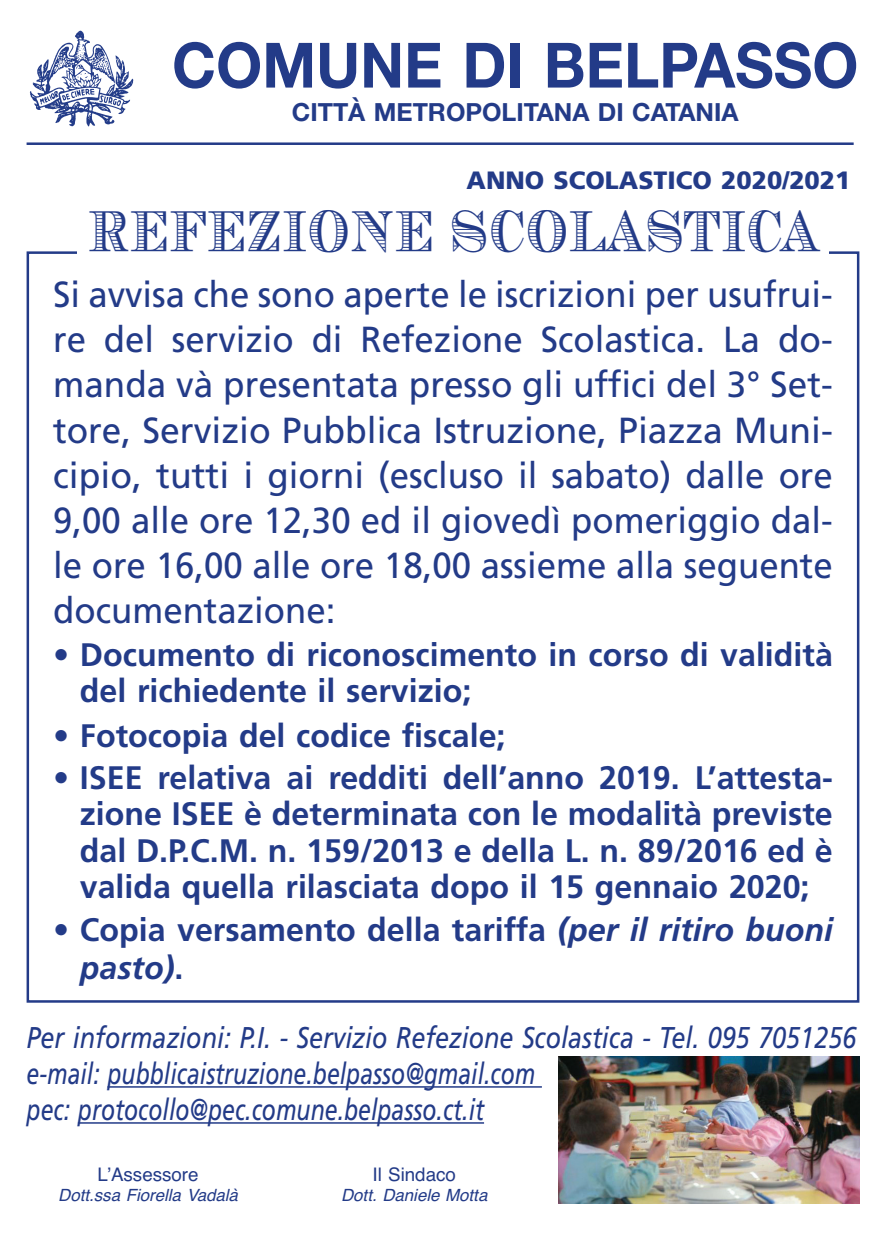
<style>
.page{position:relative;width:886px;height:1241px;background:#fff}
.page>*{position:absolute;margin:0;border:0;box-sizing:border-box;transform-origin:0 0}
.t1{font:700 62.5px "Helvetica Neue";color:#233b88;scale:.95 1}
.t2{font:55px "Chevalier Str DCD";letter-spacing:.04em;color:#233b88;scale:.7 1}
.t3{font:36.25px/45.1px "Frutiger";color:#233b88;text-align:justify;scale:.96 1}
.t4{font:700 32.5px/36.4px "Frutiger";color:#233b88}
.t5{font:italic 30px/36px "Frutiger";color:#233b88;scale:.84 1}
.t6{font:700 25px "Helvetica Neue";color:#233b88}
.t7{font:900 25px "Frutiger";color:#233b88}
.t8{font:18.75px "Helvetica";color:#233b88}
.t9{font:italic 16.88px "Helvetica";color:#233b88}
.s1{font-style:italic}
</style>
<div class="page">
<img style="left:29px;top:30px;width:105px;height:96px">
<hr style="left:107px;top:1085px;width:435px;height:2px;background:#233b88">
<hr style="left:78px;top:1121px;width:406px;height:2px;background:#233b88">
<hr style="left:27px;top:142px;width:827px;height:3px;background:#233b88">
<img style="left:559px;top:1056px;width:300px;height:147px">
<h1 class="t1" style="left:172px;top:29px;width:724px">COMUNE DI BELPASSO</h1>
<p class="t6" style="left:292px;top:98px;width:448px">CITTÀ METROPOLITANA DI CATANIA</p>
<p class="t7" style="left:466px;top:170px;width:385px">ANNO SCOLASTICO 2020/2021</p>
<h2 class="t2" style="left:88px;top:197px;width:1043px">REFEZIONE SCOLASTICA</h2>
<p class="t3" style="left:53px;top:275px;width:814px">Si avvisa che sono aperte le iscrizioni per usufrui&shy;re del servizio di Refezione Scolastica. La do&shy;manda và presentata presso gli uffici del 3° Set&shy;tore, Servizio Pubblica Istruzione, Piazza Muni&shy;cipio, tutti i giorni (escluso il sabato) dalle ore 9,00 alle ore 12,30 ed il giovedì pomeriggio dal&shy;le ore 16,00 alle ore 18,00 assieme alla seguente documentazione:</p>
<p class="t4" style="left:80px;top:639px;width:755px;text-indent:-27px">• Documento di riconoscimento in corso di validità del richiedente il servizio;</p>
<p class="t4" style="left:53px;top:720px;width:454px">• Fotocopia del codice fiscale;</p>
<p class="t4" style="left:80px;top:762px;width:755px;text-align:justify;text-indent:-27px">• ISEE relativa ai redditi dell’anno 2019. L’attesta&shy;zione ISEE è determinata con le modalità previste dal D.P.C.M. n. 159/2013 e della L. n. 89/2016 ed è valida quella rilasciata dopo il 15 gennaio 2020;</p>
<p class="t4" style="left:80px;top:913px;width:755px;line-height:37.9px;text-indent:-27px">• Copia versamento della tariffa <span class="s1">(per il ritiro buoni pasto)</span>.</p>
<p class="t5" style="left:27px;top:1021px;width:989px">Per informazioni: P.I. - Servizio Refezione Scolastica - Tel. 095 7051256 e-mail: pubblicaistruzione.belpasso@gmail.com<br>pec: protocollo@pec.comune.belpasso.ct.it</p>
<p class="t8" style="left:98px;top:1163px;width:103px">L’Assessore</p>
<p class="t9" style="left:58px;top:1184px;width:181px">Dott.ssa Fiorella Vadalà</p>
<p class="t8" style="left:372px;top:1163px;width:85px">Il Sindaco</p>
<p class="t9" style="left:341px;top:1184px;width:148px">Dott. Daniele Motta</p>
</div>
